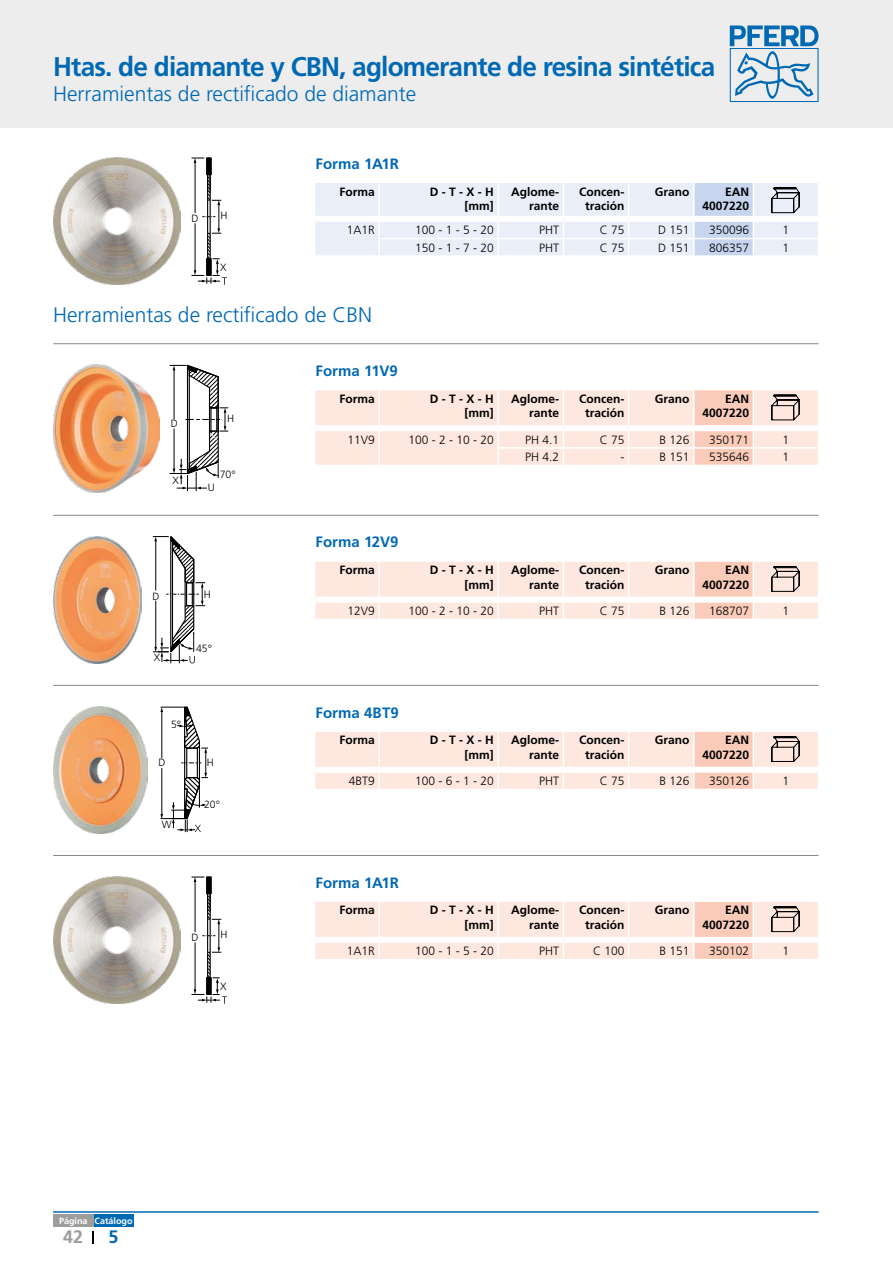
<style>
.page{position:relative;width:893px;height:1263px;background:#fff}
.page>*{position:absolute;margin:0;border:0;box-sizing:border-box;transform-origin:0 0}
.t1{font:700 27px "Frutiger LT Pro";letter-spacing:-.03em;color:#0069b4}
.t2{font:300 21px "Frutiger LT Pro";color:#0069b4}
.t3{font:700 18px "Frutiger LT Pro";color:#9d9d9c}
.t4{font:700 18px "Frutiger LT Pro";color:#0069b4}
.t5{font:700 15px "Frutiger LT Pro";letter-spacing:.005em;color:#0069b4}
.t6{font:700 12px/14.4px "Frutiger LT Pro";color:#000;text-align:right}
.t7{font:300 12px "Frutiger LT Pro";color:#000}
.t8{font:300 10.5px "Frutiger LT Pro";color:#000}
.t9{font:700 9px "Frutiger LT Pro";color:#fff}
</style>
<div class="page">
<hr style="left:53px;top:1211px;width:766px;height:2px;background:#0069b4">
<div style="left:0;top:0;width:893px;height:128px;background:#ededed"></div>
<svg style="left:730px;top:26px;width:89px;height:76px"></svg>
<img style="left:53px;top:157px;width:128px;height:128px">
<svg style="left:191px;top:157px;width:36px;height:128px"></svg>
<svg style="left:315px;top:183px;width:503px;height:73px;background:#e6ecf7"></svg>
<hr style="left:53px;top:343px;width:766px;height:1px;background:#878787">
<img style="left:53px;top:365px;width:106px;height:127px">
<svg style="left:170px;top:365px;width:58px;height:126px"></svg>
<svg style="left:315px;top:390px;width:503px;height:75px;background:#fbe5dc"></svg>
<hr style="left:53px;top:515px;width:766px;height:1px;background:#878787">
<img style="left:53px;top:536px;width:89px;height:128px">
<svg style="left:153px;top:536px;width:52px;height:128px"></svg>
<svg style="left:315px;top:561px;width:503px;height:58px;background:#fbe5dd"></svg>
<hr style="left:53px;top:685px;width:766px;height:1px;background:#878787">
<img style="left:53px;top:706px;width:95px;height:128px">
<svg style="left:160px;top:706px;width:48px;height:126px"></svg>
<svg style="left:315px;top:731px;width:503px;height:58px;background:#fbe5dd"></svg>
<hr style="left:53px;top:855px;width:766px;height:1px;background:#878787">
<img style="left:53px;top:876px;width:128px;height:128px">
<svg style="left:191px;top:876px;width:36px;height:128px"></svg>
<svg style="left:315px;top:902px;width:503px;height:57px;background:#fae5dc"></svg>
<svg style="left:93px;top:1231px;width:1px;height:12px"></svg>
<div style="left:93px;top:1214px;width:41px;height:13px;background:#0069b4"></div>
<div style="left:53px;top:1214px;width:40px;height:13px;background:#9d9d9c"></div>
<h1 class="t1" style="left:53px;top:50px;width:664px">Htas. de diamante y CBN, aglomerante de resina sintética</h1>
<h2 class="t2" style="left:53px;top:81px;width:365px">Herramientas de rectificado de diamante</h2>
<p class="t8" style="left:191px;top:212px;width:9px">D</p>
<p class="t8" style="left:220px;top:210px;width:9px">H</p>
<p class="t8" style="left:220px;top:261px;width:8px">X</p>
<p class="t5" style="left:315px;top:155px;width:85px">Forma 1A1R</p>
<p class="t6" style="left:340px;top:184px;width:37px">Forma</p>
<p class="t6" style="left:430px;top:184px;width:66px">D - T - X - H [mm]</p>
<p class="t6" style="left:511px;top:184px;width:49px">Aglome&shy;rante</p>
<p class="t6" style="left:579px;top:184px;width:47px;text-align:center">Concen&shy;tración</p>
<p class="t6" style="left:655px;top:184px;width:36px">Grano</p>
<p class="t6" style="left:702px;top:184px;width:48px">EAN<br>4007220</p>
<p class="t7" style="left:347px;top:223px;width:30px">1A1R</p>
<p class="t7" style="left:415px;top:223px;width:80px">100 - 1 - 5 - 20</p>
<p class="t7" style="left:539px;top:223px;width:22px">PHT</p>
<p class="t7" style="left:600px;top:223px;width:26px">C 75</p>
<p class="t7" style="left:658px;top:223px;width:33px">D 151</p>
<p class="t7" style="left:709px;top:223px;width:42px">350096</p>
<p class="t7" style="left:783px;top:223px;width:8px">1</p>
<p class="t7" style="left:415px;top:241px;width:80px">150 - 1 - 7 - 20</p>
<p class="t7" style="left:539px;top:241px;width:22px">PHT</p>
<p class="t7" style="left:600px;top:241px;width:26px">C 75</p>
<p class="t7" style="left:658px;top:241px;width:33px">D 151</p>
<p class="t7" style="left:709px;top:241px;width:42px">806357</p>
<p class="t7" style="left:783px;top:241px;width:8px">1</p>
<h2 class="t2" style="left:53px;top:302px;width:320px">Herramientas de rectificado de CBN</h2>
<p class="t8" style="left:171px;top:418px;width:9px">D</p>
<p class="t8" style="left:172px;top:474px;width:8px">X</p>
<p class="t8" style="left:227px;top:412px;width:9px">H</p>
<p class="t8" style="left:220px;top:468px;width:17px">70°</p>
<p class="t8" style="left:208px;top:481px;width:9px">U</p>
<p class="t8" style="left:152px;top:590px;width:8px">D</p>
<p class="t8" style="left:204px;top:588px;width:8px">H</p>
<p class="t8" style="left:154px;top:651px;width:8px">X</p>
<p class="t8" style="left:196px;top:642px;width:17px">45°</p>
<p class="t8" style="left:171px;top:718px;width:12px">5°</p>
<p class="t8" style="left:158px;top:757px;width:8px">D</p>
<p class="t8" style="left:207px;top:757px;width:8px">H</p>
<p class="t8" style="left:162px;top:818px;width:11px">W</p>
<p class="t8" style="left:204px;top:798px;width:17px">20°</p>
<p class="t8" style="left:191px;top:931px;width:9px">D</p>
<p class="t8" style="left:220px;top:928px;width:9px">H</p>
<p class="t8" style="left:220px;top:980px;width:8px">X</p>
<p class="t5" style="left:315px;top:362px;width:84px">Forma 11V9</p>
<p class="t6" style="left:340px;top:391px;width:37px">Forma</p>
<p class="t6" style="left:430px;top:391px;width:66px">D - T - X - H [mm]</p>
<p class="t6" style="left:511px;top:391px;width:49px">Aglome&shy;rante</p>
<p class="t6" style="left:579px;top:391px;width:47px;text-align:center">Concen&shy;tración</p>
<p class="t6" style="left:655px;top:391px;width:36px">Grano</p>
<p class="t6" style="left:702px;top:391px;width:48px">EAN<br>4007220</p>
<p class="t7" style="left:348px;top:433px;width:29px">11V9</p>
<p class="t7" style="left:409px;top:433px;width:87px">100 - 2 - 10 - 20</p>
<p class="t7" style="left:525px;top:433px;width:36px">PH 4.1</p>
<p class="t7" style="left:600px;top:433px;width:26px">C 75</p>
<p class="t7" style="left:659px;top:433px;width:32px">B 126</p>
<p class="t7" style="left:709px;top:433px;width:42px">350171</p>
<p class="t7" style="left:783px;top:433px;width:8px">1</p>
<p class="t7" style="left:525px;top:450px;width:36px">PH 4.2</p>
<p class="t7" style="left:620px;top:450px;width:5px">-</p>
<p class="t7" style="left:659px;top:450px;width:32px">B 151</p>
<p class="t7" style="left:709px;top:450px;width:42px">535646</p>
<p class="t7" style="left:783px;top:450px;width:8px">1</p>
<p class="t5" style="left:315px;top:533px;width:85px">Forma 12V9</p>
<p class="t6" style="left:340px;top:563px;width:37px">Forma</p>
<p class="t6" style="left:430px;top:563px;width:66px">D - T - X - H [mm]</p>
<p class="t6" style="left:511px;top:563px;width:49px">Aglome&shy;rante</p>
<p class="t6" style="left:579px;top:563px;width:47px;text-align:center">Concen&shy;tración</p>
<p class="t6" style="left:655px;top:563px;width:36px">Grano</p>
<p class="t6" style="left:702px;top:563px;width:48px">EAN<br>4007220</p>
<p class="t7" style="left:348px;top:604px;width:29px">12V9</p>
<p class="t7" style="left:409px;top:604px;width:87px">100 - 2 - 10 - 20</p>
<p class="t7" style="left:539px;top:604px;width:22px">PHT</p>
<p class="t7" style="left:600px;top:604px;width:26px">C 75</p>
<p class="t7" style="left:659px;top:604px;width:32px">B 126</p>
<p class="t7" style="left:709px;top:604px;width:42px">168707</p>
<p class="t7" style="left:783px;top:604px;width:8px">1</p>
<p class="t5" style="left:315px;top:703px;width:85px">Forma 4BT9</p>
<p class="t6" style="left:340px;top:733px;width:37px">Forma</p>
<p class="t6" style="left:430px;top:733px;width:66px">D - T - X - H [mm]</p>
<p class="t6" style="left:511px;top:733px;width:49px">Aglome&shy;rante</p>
<p class="t6" style="left:579px;top:733px;width:47px;text-align:center">Concen&shy;tración</p>
<p class="t6" style="left:655px;top:733px;width:36px">Grano</p>
<p class="t6" style="left:702px;top:733px;width:48px">EAN<br>4007220</p>
<p class="t7" style="left:349px;top:774px;width:28px">4BT9</p>
<p class="t7" style="left:415px;top:774px;width:80px">100 - 6 - 1 - 20</p>
<p class="t7" style="left:539px;top:774px;width:22px">PHT</p>
<p class="t7" style="left:600px;top:774px;width:26px">C 75</p>
<p class="t7" style="left:659px;top:774px;width:32px">B 126</p>
<p class="t7" style="left:709px;top:774px;width:42px">350126</p>
<p class="t7" style="left:783px;top:774px;width:8px">1</p>
<p class="t5" style="left:315px;top:873px;width:85px">Forma 1A1R</p>
<p class="t6" style="left:340px;top:903px;width:37px">Forma</p>
<p class="t6" style="left:430px;top:903px;width:66px">D - T - X - H [mm]</p>
<p class="t6" style="left:511px;top:903px;width:49px">Aglome&shy;rante</p>
<p class="t6" style="left:579px;top:903px;width:47px;text-align:center">Concen&shy;tración</p>
<p class="t6" style="left:655px;top:903px;width:36px">Grano</p>
<p class="t6" style="left:702px;top:903px;width:48px">EAN<br>4007220</p>
<p class="t7" style="left:347px;top:944px;width:30px">1A1R</p>
<p class="t7" style="left:415px;top:944px;width:80px">100 - 1 - 5 - 20</p>
<p class="t7" style="left:539px;top:944px;width:22px">PHT</p>
<p class="t7" style="left:593px;top:944px;width:33px">C 100</p>
<p class="t7" style="left:659px;top:944px;width:32px">B 151</p>
<p class="t7" style="left:709px;top:944px;width:42px">350102</p>
<p class="t7" style="left:783px;top:944px;width:8px">1</p>
<p class="t9" style="left:59px;top:1216px;width:75px">Página Catálogo</p>
<h3 class="t3" style="left:63px;top:1226px;width:22px">42</h3>
<h3 class="t4" style="left:109px;top:1226px;width:12px">5</h3>
</div>
